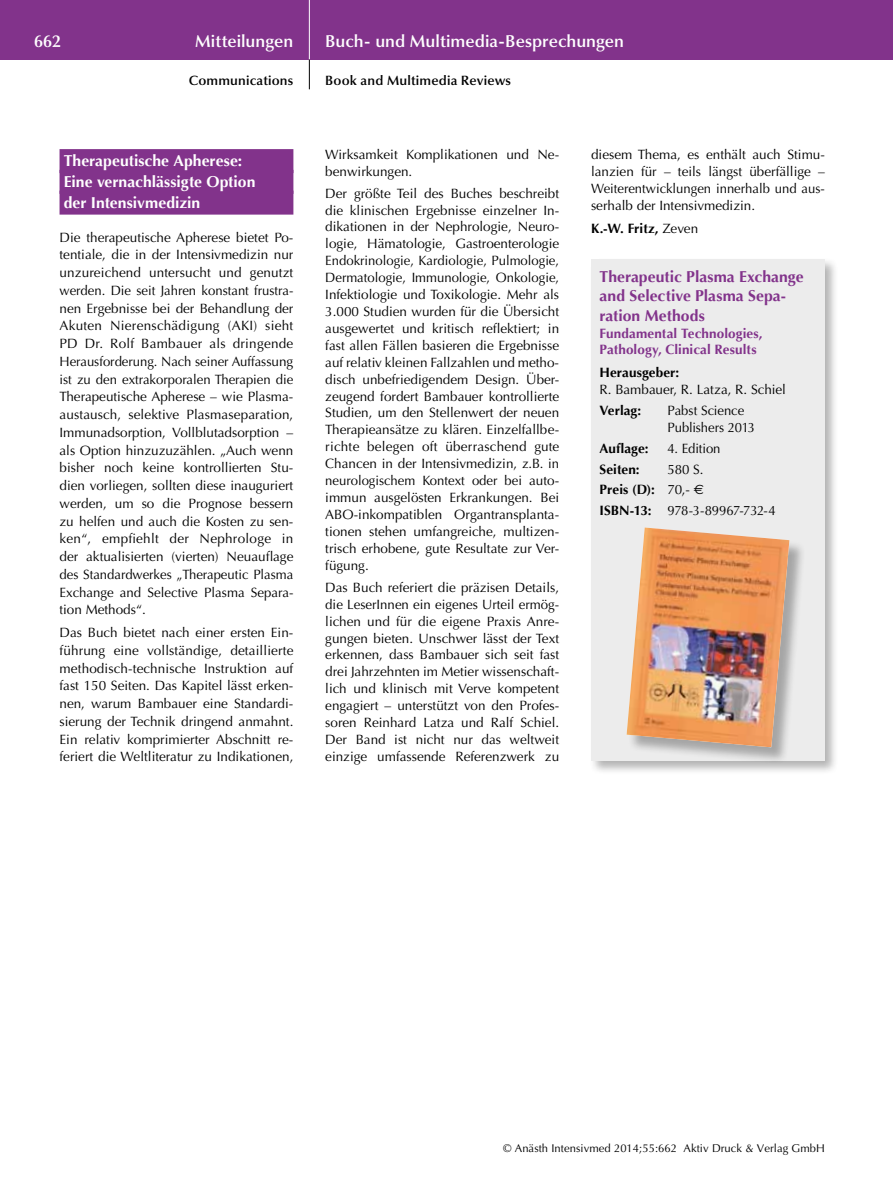
<style>
.page{position:relative;width:893px;height:1191px;background:#fff}
.page>*{position:absolute;margin:0;border:0;box-sizing:border-box;transform-origin:0 0}
.t1{font:600 17.25px "Optima";color:#fff}
.t2{font:700 15.75px/20.7px "Optima";color:#fff}
.t3{font:700 15.75px/19.5px "Optima";color:#82338b}
.t4{font:13.5px/17px "Optima";color:#000;text-align:justify}
.t5{font:700 13.5px "Optima";letter-spacing:.005em;color:#000}
.t6{font:700 13.5px/15.8px "Optima";letter-spacing:.005em;color:#82338b}
.t7{font:600 13.5px "Optima";letter-spacing:.01em;color:#000}
.t8{font:11.25px "Optima";letter-spacing:.005em;color:#000}
.s1{font-weight:400}
.s2{font-weight:700}
</style>
<div class="page">
<div style="left:0;top:0;width:893px;height:60px;background:#82338b"></div>
<hr style="left:309px;top:0;width:1px;height:60px;background:#fff">
<svg style="left:309px;top:60px;width:1px;height:29px"></svg>
<div style="left:60px;top:149px;width:233px;height:24px;background:#82338b"></div>
<div style="left:60px;top:170px;width:233px;height:24px;background:#82338b"></div>
<div style="left:60px;top:191px;width:233px;height:24px;background:#82338b"></div>
<div style="left:589px;top:257px;width:250px;height:519px;background:#000;opacity:.3"></div>
<div style="left:591px;top:259px;width:234px;height:502px;background:#ececec"></div>
<div style="left:628px;top:529px;width:178px;height:235px;background:#000;opacity:.3"></div>
<img style="left:627px;top:527px;width:162px;height:220px">
<p class="t1" style="left:34px;top:31px;width:29px">662</p>
<p class="t1" style="left:195px;top:31px;width:100px">Mitteilungen</p>
<p class="t7" style="left:189px;top:73px;width:106px">Communications</p>
<p class="t2" style="left:64px;top:151px;width:193px">Therapeutische Apherese:<br>Eine vernachlässigte Option der Intensivmedizin</p>
<p class="t4" style="left:60px;top:228px;width:235px;line-height:17.7px">Die therapeutische Apherese bietet Po&shy;tentiale, die in der Intensivmedizin nur unzureichend untersucht und genutzt werden. Die seit Jahren konstant frustra&shy;nen Ergebnisse bei der Behandlung der Akuten Nierenschädigung (AKI) sieht PD Dr. Rolf Bambauer als dringende Herausforderung. Nach seiner Auffassung ist zu den extrakorporalen Therapien die Therapeutische Apherese – wie Plasma&shy;austausch, selektive Plasmaseparation, Immunadsorption, Vollblutadsorption – als Option hinzuzuzählen. „Auch wenn bisher noch keine kontrollierten Stu&shy;dien vorliegen, sollten diese inauguriert werden, um so die Prognose bessern zu helfen und auch die Kosten zu sen&shy;ken“, empfiehlt der Nephrologe in der aktualisierten (vierten) Neuauflage des Standardwerkes „Therapeutic Plasma Exchange and Selective Plasma Separa&shy;tion Methods“.</p>
<p class="t4" style="left:60px;top:624px;width:235px;line-height:17.7px">Das Buch bietet nach einer ersten Ein&shy;führung eine vollständige, detaillierte methodisch-technische Instruktion auf fast 150 Seiten. Das Kapitel lässt erken&shy;nen, warum Bambauer eine Standardi&shy;sierung der Technik dringend anmahnt.<br>Ein relativ komprimierter Abschnitt re&shy;feriert die Weltliteratur zu Indikationen,</p>
<p class="t1" style="left:325px;top:31px;width:300px">Buch- und Multimedia-Besprechungen</p>
<p class="t7" style="left:325px;top:73px;width:187px">Book and Multimedia Reviews</p>
<p class="t4" style="left:325px;top:146px;width:235px">Wirksamkeit Komplikationen und Ne&shy;benwirkungen.</p>
<p class="t4" style="left:325px;top:185px;width:235px">Der größte Teil des Buches beschreibt die klinischen Ergebnisse einzelner In&shy;dikationen in der Nephrologie, Neuro&shy;logie, Hämatologie, Gastroenterologie Endokrinologie, Kardiologie, Pulmologie, Dermatologie, Immunologie, Onkologie, Infektiologie und Toxikologie. Mehr als 3.000 Studien wurden für die Übersicht ausgewertet und kritisch reflektiert; in fast allen Fällen basieren die Ergebnisse auf relativ kleinen Fallzahlen und metho&shy;disch unbefriedigendem Design. Über&shy;zeugend fordert Bambauer kontrollierte Studien, um den Stellenwert der neuen Therapieansätze zu klären. Einzelfallbe&shy;richte belegen oft überraschend gute Chancen in der Intensivmedizin, z.B. in neurologischem Kontext oder bei auto&shy;immun ausgelösten Erkrankungen. Bei ABO-inkompatiblen Organtransplanta&shy;tionen stehen umfangreiche, multizen&shy;trisch erhobene, gute Resultate zur Ver&shy;fügung.</p>
<p class="t4" style="left:325px;top:579px;width:235px">Das Buch referiert die präzisen Details, die LeserInnen ein eigenes Urteil ermög&shy;lichen und für die eigene Praxis Anre&shy;gungen bieten. Unschwer lässt der Text erkennen, dass Bambauer sich seit fast drei Jahrzehnten im Metier wissenschaft&shy;lich und klinisch mit Verve kompetent engagiert – unterstützt von den Profes&shy;soren Reinhard Latza und Ralf Schiel.<br>Der Band ist nicht nur das weltweit einzige umfassende Referenzwerk zu</p>
<p class="t4" style="left:591px;top:146px;width:235px;text-align:left">diesem Thema, es enthält auch Stimu&shy;lanzien für – teils längst überfällige – Weiterentwicklungen innerhalb und aus-‑ serhalb der Intensivmedizin.</p>
<p class="t5" style="left:591px;top:220px;width:109px">K.-W. Fritz, <span class="s1">Zeven</span></p>
<p class="t3" style="left:600px;top:267px;width:206px">Therapeutic Plasma Exchange and Selective Plasma Sepa&shy;ration Methods</p>
<p class="t6" style="left:600px;top:325px;width:164px">Fundamental Technologies,<br>Pathology, Clinical Results</p>
<p class="t5" style="left:600px;top:365px;width:81px">Herausgeber:</p>
<p class="t4" style="left:600px;top:381px;width:188px">R. Bambauer, R. Latza, R. Schiel</p>
<p class="t5" style="left:600px;top:402px;width:43px">Verlag:</p>
<p class="t4" style="left:668px;top:402px;width:89px">Pabst Science<br>Publishers 2013</p>
<p class="t5" style="left:600px;top:440px;width:50px">Auflage:</p>
<p class="t4" style="left:668px;top:440px;width:54px">4. Edition</p>
<p class="t5" style="left:600px;top:461px;width:42px">Seiten:</p>
<p class="t4" style="left:600px;top:459px;width:178px;line-height:20.7px;text-align:left;text-indent:68px">580 S.<br><span class="s2">Preis (D):</span> 70,-<br><span class="s2">ISBN-13:</span> 978-3-89967-732-4</p>
<p class="t8" style="left:503px;top:1142px;width:323px">© Anästh Intensivmed 2014;55:662 Aktiv Druck &amp; Verlag GmbH</p>
</div>
